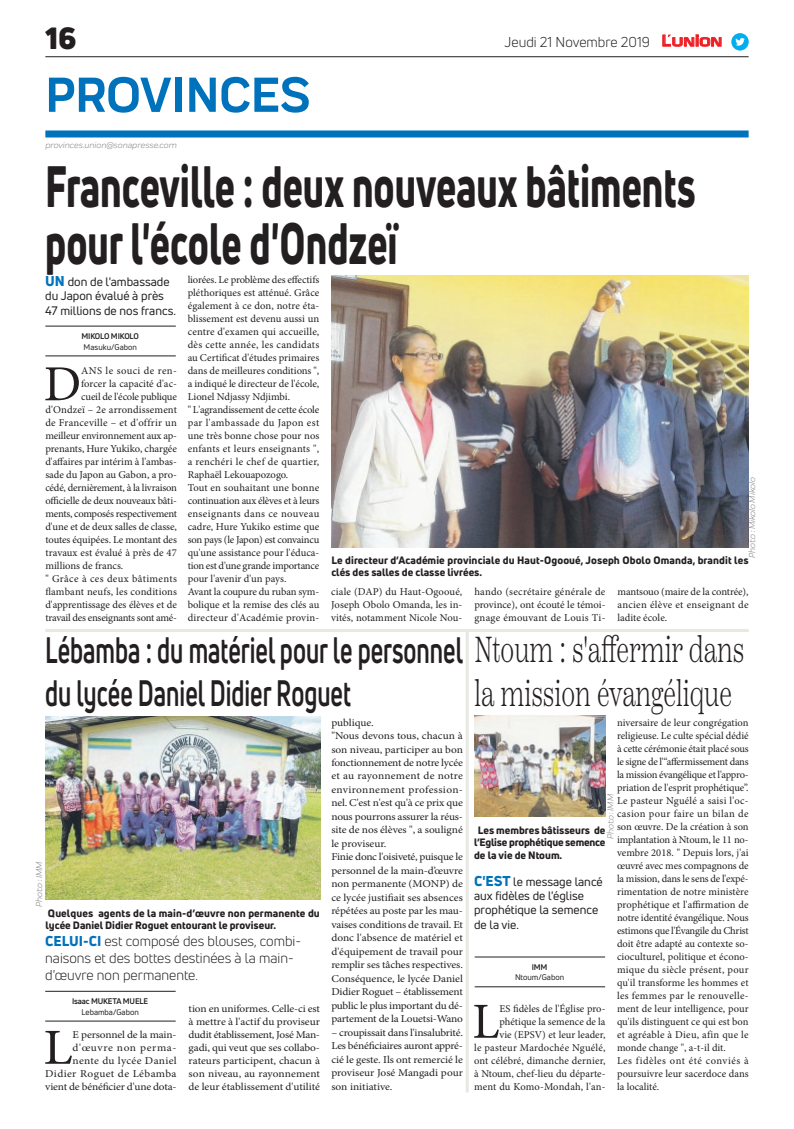
<style>
.page{position:relative;width:794px;height:1129px;background:#fff}
.page>*{position:absolute;margin:0;border:0;box-sizing:border-box;transform-origin:0 0}
.t1{font:800 57px/57px "Uni Neue";color:#231f20;scale:.67 1}
.t2{font:700 51px "Praktika";color:#0072bc}
.t3{font:50.5px "Minion Pro";color:#231f20}
.t4{font:50.5px "Minion Pro";color:#231f20;scale:1.08 1}
.t5{font:700 36px/43.2px "Uni Neue";color:#231f20;scale:.66 1}
.t6{font:300 36px "Scotch Text";color:#231f20;scale:.68 1}
.t7{font:900 30px "Uni Neue";color:#231f20}
.t8{font:14px/16.8px "Uni Neue";color:#231f20}
.t9{font:12px/14.4px "Uni Neue";color:#231f20}
.t10{font:10.5px/13px "Minion Pro";color:#231f20;text-align:justify}
.t11{font:10.5px/13.5px "Minion Pro";color:#231f20;text-align:justify;scale:1.08 1}
.t12{font:800 10.5px/12.6px "Uni Neue";color:#231f20}
.t13{font:10.5px/13px "Minion Pro";letter-spacing:.02em;color:#231f20;text-align:right;scale:1.08 1}
.t14{font:10.5px "Minion Pro";letter-spacing:-.02em;color:#231f20}
.t15{font:10.5px "Minion Pro";letter-spacing:.035em;color:#231f20}
.t16{font:10.5px "Minion Pro";letter-spacing:-.025em;color:#231f20}
.t17{font:10.5px "Minion Pro";letter-spacing:.02em;color:#231f20}
.t18{font:italic 9px "Praktika";color:#818386}
.t19{font:8px "Uni Neue";color:#231f20}
.t20{font:700 8px "Uni Neue";letter-spacing:-.02em;color:#231f20}
.s1{font-family:"Eurostile";font-weight:600;font-size:14.9px;color:#ee1d23}
.s2{font-family:"Eurostile";font-weight:600;font-size:11.4px;color:#ee1d23}
.s3{font-weight:800;font-size:14px;color:#0072bc}
.s4{font-family:"Scotch Text";font-weight:300}
.s5{font-weight:800;color:#0072bc}
</style>
<div class="page">
<hr style="left:45px;top:56px;width:703px;height:1px;background:#231f20">
<div style="left:45px;top:130px;width:703px;height:7px;background:#0072bc"></div>
<svg style="left:662px;top:34px;width:60px;height:13px"></svg>
<div style="left:731px;top:33px;width:17px;height:18px;background:#00aeef;border-radius:50%"></div>
<svg style="left:735px;top:38px;width:10px;height:8px"></svg>
<hr style="left:45px;top:1020px;width:131px;height:1px;background:#231f20">
<hr style="left:45px;top:990px;width:131px;height:1px;background:#231f20">
<img style="left:45px;top:716px;width:275px;height:183px">
<hr style="left:475px;top:986px;width:130px;height:1px;background:#231f20">
<hr style="left:475px;top:956px;width:130px;height:1px;background:#231f20">
<img style="left:474px;top:715px;width:131px;height:101px">
<hr style="left:45px;top:629px;width:703px;height:3px;background:#e7e8e2">
<hr style="left:466px;top:632px;width:3px;height:460px;background:#e7e8e2">
<hr style="left:45px;top:355px;width:131px;height:1px;background:#231f20">
<hr style="left:45px;top:326px;width:131px;height:1px;background:#231f20">
<img style="left:331px;top:275px;width:417px;height:272px">
<h3 class="t7" style="left:45px;top:17px;width:33px">16</h3>
<h2 class="t2" style="left:45px;top:54px;width:266px">PROVINCES</h2>
<p class="t18" style="left:45px;top:139px;width:133px">provinces.union@sonapresse.com</p>
<h3 class="t8" style="left:504px;top:33px;width:219px">Jeudi 21 Novembre 2019 <span class="s1">L</span><span class="s2">UNION</span></h3>
<h1 class="t1" style="left:45px;top:157px;width:972px">Franceville : deux nouveaux bâtiments pour l'école d'Ondzeï</h1>
<p class="t9" style="left:45px;top:274px;width:132px"><span class="s3">UN</span> don de l'ambassade du Japon évalué à près<br>47 millions de nos francs.</p>
<p class="t20" style="left:82px;top:331px;width:59px">MIKOLO MIKOLO</p>
<p class="t19" style="left:84px;top:341px;width:55px">Masuku/Gabon</p>
<p class="t10" style="left:188px;top:273px;width:133px;text-align:left">liorées. Le problème des effectifs pléthoriques est atténué. Grâce également à ce don, notre éta&shy;blissement est devenu aussi un centre d'examen qui accueille, dès cette année, les candidats au Certificat d'études primaires dans de meilleures conditions ", a indiqué le directeur de l'école,<br>Lionel Ndjassy Ndjimbi.<br>" L'agrandissement de cette école par l'ambassade du Japon est une très bonne chose pour nos enfants et leurs enseignants ", a renchéri le chef de quartier,<br>Raphaël Lekouapozogo.<br>Tout en souhaitant une bonne continuation aux élèves et à leurs enseignants dans ce nouveau cadre, Hure Yukiko estime que son pays (le Japon) est convaincu qu'une assistance pour l'éduca&shy;tion est d'une grande importance pour l'avenir d'un pays.<br>Avant la coupure du ruban sym&shy;bolique et la remise des clés au directeur d'Académie provin-</p>
<h3 class="t3" style="left:44px;top:350px;width:39px">D</h3>
<p class="t15" style="left:81px;top:364px;width:97px">ANS le souci de ren-</p>
<p class="t10" style="left:81px;top:377px;width:97px">forcer la capacité d'ac-</p>
<p class="t14" style="left:81px;top:390px;width:97px">cueil de l'école publique</p>
<p class="t10" style="left:45px;top:403px;width:133px">d'Ondzeï – 2e arrondissement</p>
<p class="t17" style="left:45px;top:416px;width:133px">de Franceville – et d'offrir un</p>
<p class="t10" style="left:45px;top:429px;width:133px">meilleur environnement aux ap-</p>
<p class="t10" style="left:45px;top:442px;width:133px">prenants, Hure Yukiko, chargée</p>
<p class="t10" style="left:45px;top:455px;width:133px">d'affaires par intérim à l'ambas-</p>
<p class="t10" style="left:45px;top:468px;width:133px">sade du Japon au Gabon, a pro-</p>
<p class="t14" style="left:45px;top:481px;width:133px">cédé, dernièrement, à la livraison</p>
<p class="t10" style="left:45px;top:494px;width:133px">officielle de deux nouveaux bâti-</p>
<p class="t16" style="left:45px;top:507px;width:133px">ments, composés respectivement</p>
<p class="t10" style="left:45px;top:520px;width:133px">d'une et de deux salles de classe,</p>
<p class="t10" style="left:45px;top:533px;width:133px">toutes équipées. Le montant des</p>
<p class="t10" style="left:45px;top:546px;width:133px">travaux est évalué à près de 47</p>
<p class="t10" style="left:45px;top:559px;width:79px">millions de francs.</p>
<p class="t15" style="left:45px;top:572px;width:133px">" Grâce à ces deux bâtiments</p>
<p class="t10" style="left:45px;top:585px;width:133px">flambant neufs, les conditions</p>
<p class="t10" style="left:45px;top:598px;width:133px">d'apprentissage des élèves et de</p>
<p class="t14" style="left:45px;top:611px;width:133px">travail des enseignants sont amé-</p>
<p class="t18" style="left:746px;top:557px;width:82px;rotate:-90deg">Photo : Mikolo Mikolo</p>
<p class="t12" style="left:331px;top:553px;width:419px">Le directeur d’Académie provinciale du Haut-Ogooué, Joseph Obolo Omanda, brandit les clés des salles de classe livrées.</p>
<p class="t10" style="left:331px;top:585px;width:133px">ciale (DAP) du Haut-Ogooué, Joseph Obolo Omanda, les in&shy;vités, notamment Nicole Nou-</p>
<p class="t10" style="left:474px;top:585px;width:133px">hando (secrétaire générale de province), ont écouté le témoi&shy;gnage émouvant de Louis Ti-</p>
<p class="t10" style="left:617px;top:585px;width:133px">mantsouo (maire de la contrée), ancien élève et enseignant de ladite école.</p>
<h3 class="t5" style="left:45px;top:627px;width:1060px">Lébamba : du matériel pour le personnel <span class="s4">Ntoum : s'affermir dans </span>du lycée Daniel Didier Roguet</h3>
<h3 class="t6" style="left:474px;top:671px;width:380px">la mission évangélique</h3>
<p class="t18" style="left:33px;top:906px;width:46px;rotate:-90deg">Photo : IMM</p>
<p class="t12" style="left:45px;top:906px;width:276px">Quelques agents de la main-d’œuvre non permanente du lycée Daniel Didier Roguet entourant le proviseur.</p>
<h3 class="t8" style="left:45px;top:932px;width:257px"><span class="s5">CELUI-CI</span> est composé des blouses, combi&shy;naisons et des bottes destinées à la main&shy;d'œuvre non permanente.</h3>
<p class="t20" style="left:72px;top:996px;width:78px">Isaac MUKETA MUELE</p>
<p class="t19" style="left:81px;top:1006px;width:59px">Lebamba/Gabon</p>
<p class="t13" style="left:45px;top:1027px;width:123px">E personnel de la main&shy;d'œuvre non perma&shy;nente du lycée Daniel<br>Didier Roguet de Lébamba vient de bénéficier d'une dota-</p>
<h3 class="t4" style="left:43px;top:1013px;width:29px">L</h3>
<p class="t11" style="left:189px;top:1001px;width:123px;line-height:13px">tion en uniformes. Celle-ci est à mettre à l'actif du proviseur dudit établissement, José Man&shy;gadi, qui veut que ses collabo&shy;rateurs participent, chacun à son niveau, au rayonnement de leur établissement d'utilité</p>
<p class="t11" style="left:331px;top:715px;width:123px;text-align:left">publique.<br>"Nous devons tous, chacun à son niveau, participer au bon fonctionnement de notre lycée et au rayonnement de notre environnement profession&shy;nel. C'est n'est qu'à ce prix que nous pourrons assurer la réus&shy;site de nos élèves ", a souligné le proviseur.<br>Finie donc l'oisiveté, puisque le personnel de la main-d’œuvre non permanente (MONP) de ce lycée justifiait ses absences répétées au poste par les mau&shy;vaises conditions de travail. Et donc l'absence de matériel et d'équipement de travail pour remplir ses tâches respectives.<br>Conséquence, le lycée Daniel<br>Didier Roguet – établissement public le plus important du dé&shy;partement de la Louetsi-Wano</p>
<p class="t11" style="left:331px;top:1025px;width:123px">– croupissait dans l'insalubrité.<br>Les bénéficiaires auront appré&shy;cié le geste. Ils ont remercié le proviseur José Mangadi pour son initiative.</p>
<p class="t10" style="left:617px;top:715px;width:133px;text-align:left">niversaire de leur congrégation religieuse. Le culte spécial dédié à cette cérémonie était placé sous le signe de l'“affermissement dans la mission évangélique et l'appro&shy;priation de l'esprit prophétique”.<br>Le pasteur Nguélé a saisi l'oc&shy;casion pour faire un bilan de son œuvre. De la création à son implantation à Ntoum, le 11 no&shy;vembre 2018. " Depuis lors, j'ai œuvré avec mes compagnons de la mission, dans le sens de l'expé&shy;rimentation de notre ministère prophétique et l'affirmation de notre identité évangélique. Nous estimons que l'Évangile du Christ doit être adapté au contexte so&shy;cioculturel, politique et écono&shy;mique du siècle présent, pour qu'il transforme les hommes et les femmes par le renouvelle&shy;ment de leur intelligence, pour qu'ils distinguent ce qui est bon et agréable à Dieu, afin que le monde change ", a-t-il dit.<br>Les fidèles ont été conviés à poursuivre leur sacerdoce dans la localité.</p>
<p class="t18" style="left:604px;top:839px;width:46px;rotate:-90deg">Photo : IMM</p>
<p class="t12" style="left:474px;top:823px;width:133px;text-align:justify;text-indent:4px">Les membres bâtisseurs de l’Eglise prophétique semence de la vie de Ntoum.</p>
<p class="t9" style="left:474px;top:873px;width:130px"><span class="s3">C'EST</span> le message lancé aux fidèles de l'église prophétique la semence de la vie.</p>
<p class="t20" style="left:532px;top:961px;width:17px">IMM</p>
<p class="t19" style="left:515px;top:972px;width:51px">Ntoum/Gabon</p>
<p class="t10" style="left:474px;top:1001px;width:133px;text-align:right">ES fidèles de l'Église pro&shy;phétique la semence de la<br>vie (EPSV) et leur leader,<br>le pasteur Mardochée Nguélé, ont célébré, dimanche dernier, à Ntoum, chef-lieu du départe&shy;ment du Komo-Mondah, l'an-</p>
<h3 class="t3" style="left:472px;top:987px;width:29px">L</h3>
</div>
